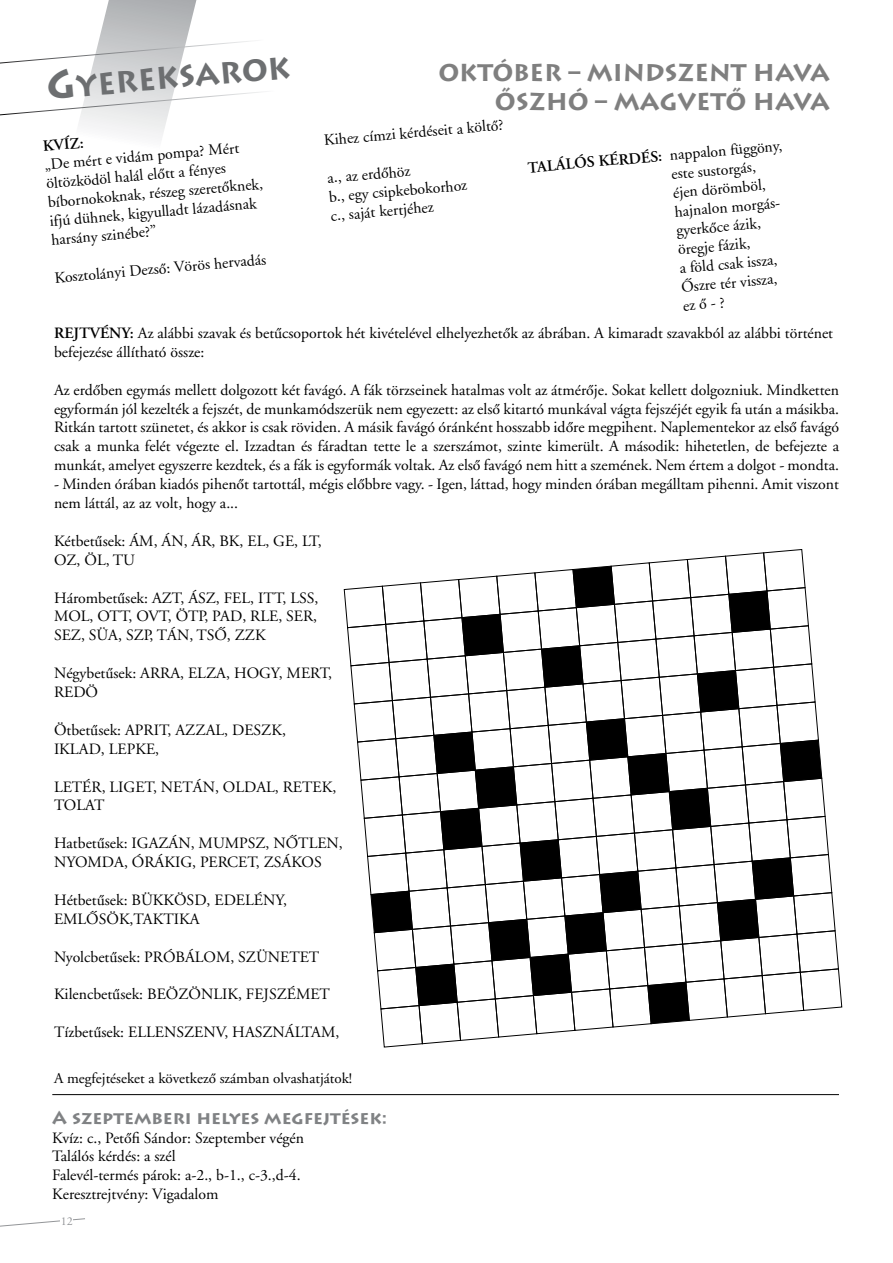
<style>
.page{position:relative;width:893px;height:1263px;background:#fff}
.page>*{position:absolute;margin:0;border:0;box-sizing:border-box;transform-origin:0 0}
.t1{font:700 30.3px "Lithos Pro";color:#6d6f71}
.t2{font:700 24px/28.8px "Lithos Pro";color:#7f7f7f;text-align:right}
.t3{font:700 18px "Lithos Pro";color:#808284}
.t4{font:15.75px/18.9px "H Adobe Garamond Regular A";color:#000}
.t5{font:15.75px "H Adobe Garamond Semibold A";color:#000}
.t6{font:15px "H Adobe Garamond Regular A";color:#000}
.t7{font:12px "H Adobe Garamond Regular A";color:#939598}
.s1{font-size:39.45px}
.s2{font-family:"H Adobe Garamond Semibold A"}
</style>
<div class="page">
<svg style="left:0;top:0;width:260px;height:138px"></svg>
<hr style="left:52px;top:1094px;width:787px;height:1px;background:#000">
<svg style="left:343px;top:549px;width:500px;height:499px"></svg>
<svg style="left:0;top:1218px;width:85px;height:9px"></svg>
<div style="left:60px;top:1212px;width:13px;height:17px;background:#fff"></div>
<h1 class="t1" style="left:45px;top:70px;width:246px;rotate:-5deg"><span class="s1">g</span>Yereksarok</h1>
<h2 class="t2" style="left:438px;top:59px;width:393px">OKTÓBER – MINDSZENT HAVA<br>ŐSZHÓ – MAGVETŐ HAVA</h2>
<p class="t5" style="left:42px;top:137px;width:42px;rotate:-5deg">KVÍZ:</p>
<p class="t4" style="left:323px;top:131px;width:181px;rotate:-5deg">Kihez címzi kérdéseit a költô?</p>
<p class="t4" style="left:669px;top:146px;width:114px;text-indent:-143px;rotate:-5deg"><span class="s2">TALÁLÓS KÉRDÉS:</span> nappalon függöny, este sustorgás, éjen dörömböl, hajnalon morgás&shy;gyerkôce ázik, öregje fázik,<br>a föld csak issza,<br>Ôszre tér vissza,<br>ez ô - ?</p>
<p class="t4" style="left:54px;top:324px;width:781px"><span class="s2">REJTVÉNY:</span> Az alábbi szavak és betûcsoportok hét kivételével elhelyezhetôk az ábrában. A kimaradt szavakból az alábbi történet befejezése állítható össze:</p>
<p class="t4" style="left:54px;top:381px;width:787px;text-align:justify">Az erdôben egymás mellett dolgozott két favágó. A fák törzseinek hatalmas volt az átmérôje. Sokat kellett dolgozniuk. Mindketten egyformán jól kezelték a fejszét, de munkamódszerük nem egyezett: az elsô kitartó munkával vágta fejszéjét egyik fa után a másikba.<br>Ritkán tartott szünetet, és akkor is csak röviden. A másik favágó óránként hosszabb idôre megpihent. Naplementekor az elsô favágó csak a munka felét végezte el. Izzadtan és fáradtan tette le a szerszámot, szinte kimerült. A második: hihetetlen, de befejezte a munkát, amelyet egyszerre kezdtek, és a fák is egyformák voltak. Az elsô favágó nem hitt a szemének. Nem értem a dolgot - mondta.</p>
<p class="t4" style="left:54px;top:475px;width:786px">- Minden órában kiadós pihenôt tartottál, mégis elôbbre vagy. - Igen, láttad, hogy minden órában megálltam pihenni. Amit viszont nem láttál, az az volt, hogy a...</p>
<p class="t4" style="left:54px;top:532px;width:269px">Kétbetûsek: ÁM, ÁN, ÁR, BK, EL, GE, LT,<br>OZ, ÖL, TU</p>
<p class="t4" style="left:54px;top:588px;width:266px;text-align:justify">Hárombetûsek: AZT, ÁSZ, FEL, ITT, LSS, MOL, OTT, OVT, ÖTP, PAD, RLE, SER, SEZ, SÜA, SZP, TÁN, TSÔ, ZZK</p>
<p class="t4" style="left:54px;top:664px;width:280px">Négybetûsek: ARRA, ELZA, HOGY, MERT,<br>REDÖ</p>
<p class="t4" style="left:54px;top:721px;width:233px">Ötbetûsek: APRIT, AZZAL, DESZK,<br>IKLAD, LEPKE,</p>
<p class="t4" style="left:54px;top:777px;width:284px">LETÉR, LIGET, NETÁN, OLDAL, RETEK,<br>TOLAT</p>
<p class="t4" style="left:54px;top:834px;width:290px">Hatbetûsek: IGAZÁN, MUMPSZ, NÔTLEN,<br>NYOMDA, ÓRÁKIG, PERCET, ZSÁKOS</p>
<p class="t4" style="left:54px;top:891px;width:235px">Hétbetûsek: BÜKKÖSD, EDELÉNY,<br>EMLÔSÖK,TAKTIKA</p>
<p class="t4" style="left:54px;top:948px;width:267px">Nyolcbetûsek: PRÓBÁLOM, SZÜNETET</p>
<p class="t4" style="left:54px;top:985px;width:277px">Kilencbetûsek: BEÖZÖNLIK, FEJSZÉMET</p>
<p class="t4" style="left:54px;top:1023px;width:287px">Tízbetûsek: ELLENSZENV, HASZNÁLTAM,</p>
<p class="t4" style="left:44px;top:156px;width:197px;rotate:-5deg">„De mért e vidám pompa? Mért</p>
<p class="t4" style="left:46px;top:174px;width:217px;rotate:-5deg">öltözködöl halál elôtt a fényes bíbornokoknak, részeg szeretôknek,</p>
<p class="t4" style="left:327px;top:169px;width:85px;rotate:-5deg">a., az erdôhöz</p>
<p class="t4" style="left:328px;top:188px;width:140px;rotate:-5deg">b., egy csipkebokorhoz</p>
<p class="t4" style="left:49px;top:212px;width:209px;rotate:-5deg">ifjú dühnek, kigyulladt lázadásnak</p>
<p class="t4" style="left:330px;top:207px;width:105px;rotate:-5deg">c., saját kertjéhez</p>
<p class="t4" style="left:51px;top:231px;width:107px;rotate:-5deg">harsány szinébe?”</p>
<p class="t4" style="left:54px;top:269px;width:214px;rotate:-5deg">Kosztolányi Dezsô: Vörös hervadás</p>
<p class="t6" style="left:54px;top:1070px;width:300px">A megfejtéseket a következô számban olvashatjátok!</p>
<p class="t3" style="left:52px;top:1106px;width:336px">a szeptemberi helyes megfejtések:</p>
<p class="t4" style="left:52px;top:1128px;width:253px">Kvíz: c., Petôfi- Sándor: Szeptember végén Találós kérdés: a szél<br>Falevél-termés párok: a-2., b-1., c-3.,d-4.<br>Keresztrejtvény: Vigadalom</p>
<p class="t7" style="left:61px;top:1215px;width:13px">12</p>
</div>
